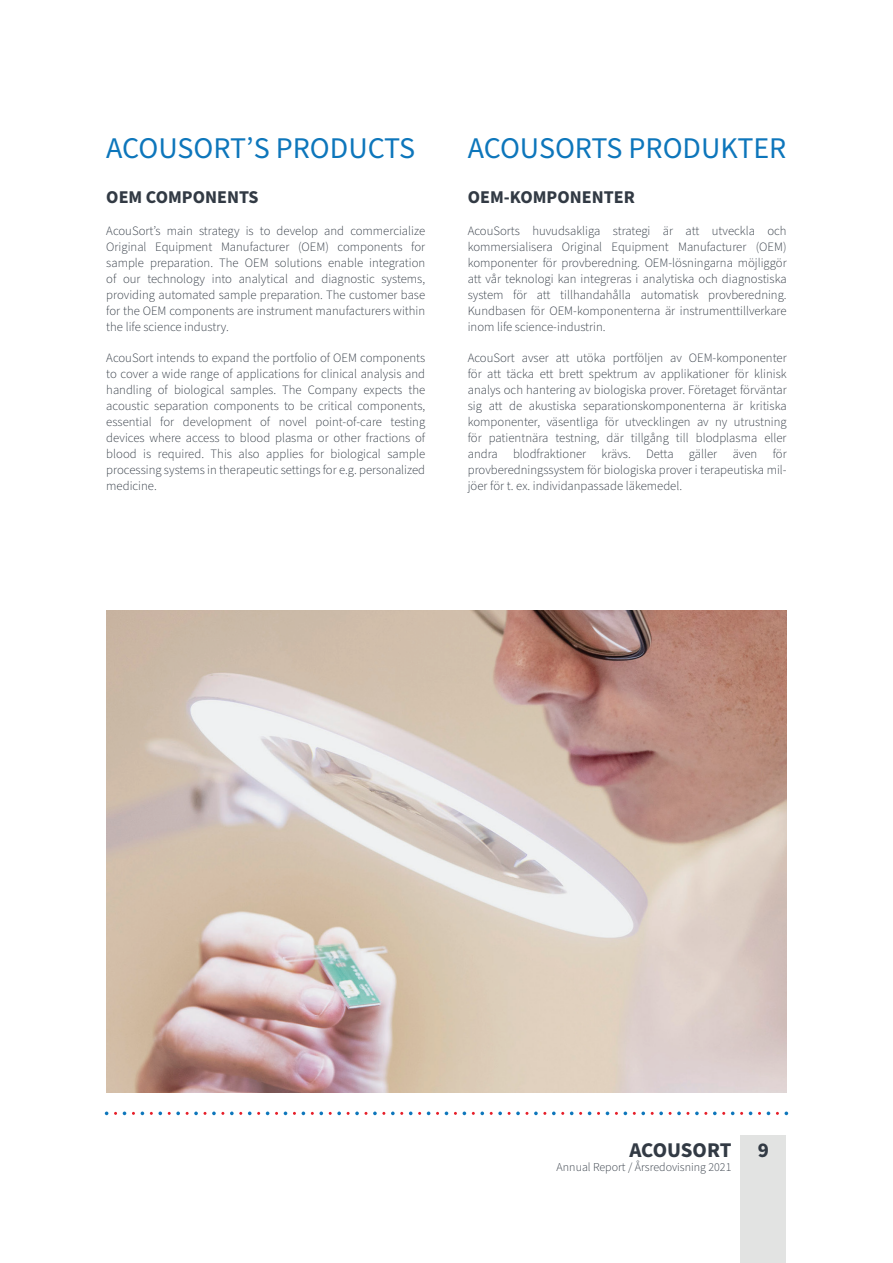
<style>
.page{position:relative;width:893px;height:1263px;background:#fff}
.page>*{position:absolute;margin:0;border:0;box-sizing:border-box;transform-origin:0 0}
.t1{font:30px "Source Sans Pro";color:#0d76bb}
.t2{font:700 21px "Source Sans Pro";letter-spacing:-.01em;color:#323a44}
.t3{font:700 18px "Source Sans Pro";color:#323a44}
.t4{font:300 12.75px/15.9px "Source Sans Pro";color:#323a44;text-align:justify}
.t5{font:300 12px "Source Sans Pro";color:#323a44}
</style>
<div class="page">
<div style="left:741px;top:1135px;width:45px;height:128px;background:#e2e3e2"></div>
<svg style="left:105px;top:1111px;width:3px;height:4px"></svg>
<svg style="left:123px;top:1111px;width:3px;height:4px"></svg>
<svg style="left:141px;top:1111px;width:3px;height:4px"></svg>
<svg style="left:266px;top:1111px;width:3px;height:4px"></svg>
<svg style="left:284px;top:1111px;width:3px;height:4px"></svg>
<svg style="left:302px;top:1111px;width:3px;height:4px"></svg>
<svg style="left:427px;top:1111px;width:3px;height:4px"></svg>
<svg style="left:445px;top:1111px;width:3px;height:4px"></svg>
<svg style="left:463px;top:1111px;width:3px;height:4px"></svg>
<svg style="left:570px;top:1111px;width:3px;height:4px"></svg>
<svg style="left:588px;top:1111px;width:3px;height:4px"></svg>
<svg style="left:606px;top:1111px;width:3px;height:4px"></svg>
<svg style="left:624px;top:1111px;width:3px;height:4px"></svg>
<svg style="left:731px;top:1111px;width:3px;height:4px"></svg>
<svg style="left:749px;top:1111px;width:3px;height:4px"></svg>
<svg style="left:767px;top:1111px;width:3px;height:4px"></svg>
<svg style="left:409px;top:1111px;width:12px;height:4px"></svg>
<svg style="left:391px;top:1111px;width:12px;height:4px"></svg>
<svg style="left:373px;top:1111px;width:12px;height:4px"></svg>
<svg style="left:347px;top:1111px;width:20px;height:4px"></svg>
<svg style="left:329px;top:1111px;width:12px;height:4px"></svg>
<svg style="left:248px;top:1111px;width:12px;height:4px"></svg>
<svg style="left:186px;top:1111px;width:12px;height:4px"></svg>
<svg style="left:311px;top:1111px;width:12px;height:4px"></svg>
<svg style="left:230px;top:1111px;width:12px;height:4px"></svg>
<svg style="left:168px;top:1111px;width:12px;height:4px"></svg>
<svg style="left:212px;top:1111px;width:12px;height:4px"></svg>
<svg style="left:150px;top:1111px;width:12px;height:4px"></svg>
<svg style="left:472px;top:1111px;width:12px;height:4px"></svg>
<svg style="left:490px;top:1111px;width:12px;height:4px"></svg>
<svg style="left:508px;top:1111px;width:20px;height:4px"></svg>
<svg style="left:534px;top:1111px;width:12px;height:4px"></svg>
<svg style="left:552px;top:1111px;width:12px;height:4px"></svg>
<svg style="left:633px;top:1111px;width:12px;height:4px"></svg>
<svg style="left:651px;top:1111px;width:12px;height:4px"></svg>
<svg style="left:669px;top:1111px;width:20px;height:4px"></svg>
<svg style="left:695px;top:1111px;width:12px;height:4px"></svg>
<svg style="left:713px;top:1111px;width:12px;height:4px"></svg>
<svg style="left:776px;top:1111px;width:12px;height:4px"></svg>
<img style="left:106px;top:610px;width:681px;height:483px">
<h1 class="t1" style="left:106px;top:128px;width:310px">ACOUSORT’S PRODUCTS</h1>
<h1 class="t1" style="left:468px;top:128px;width:320px">ACOUSORTS PRODUKTER</h1>
<h3 class="t3" style="left:106px;top:185px;width:154px">OEM COMPONENTS</h3>
<p class="t4" style="left:106px;top:223px;width:320px">AcouSort’s main strategy is to develop and commercialize Original Equipment Manufacturer (OEM) components for sample preparation. The OEM solutions enable integration of our technology into analytical and diagnostic systems, providing automated sample preparation. The customer base for the OEM components are instrument manufacturers within the life science industry.</p>
<p class="t4" style="left:106px;top:351px;width:320px">AcouSort intends to expand the portfolio of OEM components to cover a wide range of applications for clinical analysis and handling of biological samples. The Company expects the acoustic separation components to be critical components, essential for development of novel point-of-care testing devices where access to blood plasma or other fractions of blood is required. This also applies for biological sample processing systems in therapeutic settings for e.g. personalized medicine.</p>
<h3 class="t3" style="left:468px;top:185px;width:169px">OEM-KOMPONENTER</h3>
<p class="t4" style="left:468px;top:223px;width:320px">AcouSorts huvudsakliga strategi är att utveckla och kommersialisera Original Equipment Manufacturer (OEM) komponenter för provberedning. OEM-lösningarna möjliggör att vår teknologi kan integreras i analytiska och diagnostiska system för att tillhandahålla automatisk provberedning.<br>Kundbasen för OEM-komponenterna är instrumenttillverkare inom life science-industrin.</p>
<p class="t4" style="left:468px;top:351px;width:320px">AcouSort avser att utöka portföljen av OEM-komponenter för att täcka ett brett spektrum av applikationer för klinisk analys och hantering av biologiska prover. Företaget förväntar sig att de akustiska separationskomponenterna är kritiska komponenter, väsentliga för utvecklingen av ny utrustning för patientnära testning, där tillgång till blodplasma eller andra blodfraktioner krävs. Detta gäller även för provberedningssystem för biologiska prover i terapeutiska mil&shy;jöer för t. ex. individanpassade läkemedel.</p>
<h2 class="t2" style="left:629px;top:1136px;width:104px">ACOUSORT</h2>
<p class="t5" style="left:557px;top:1159px;width:176px">Annual Report / Årsredovisning 2021</p>
<h2 class="t2" style="left:758px;top:1136px;width:13px">9</h2>
</div>
